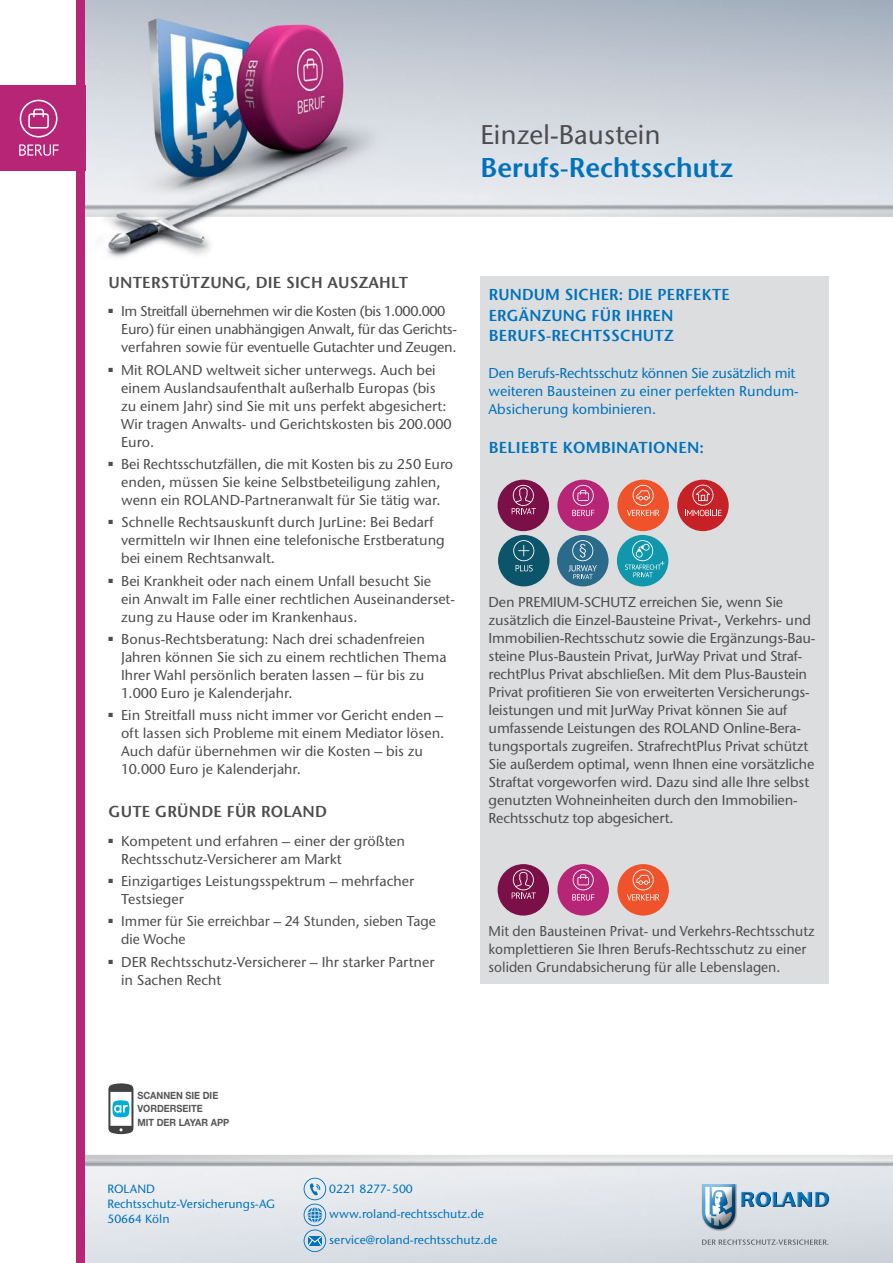
<style>
.page{position:relative;width:893px;height:1263px;background:#fff}
.page>*{position:absolute;margin:0;border:0;box-sizing:border-box;transform-origin:0 0}
.t1{font:600 27px "Stone Sans";color:#0072bc}
.t2{font:500 27px "Stone Sans ITC Std";color:#4d4d4f}
.t3{font:600 15.75px/20.2px "Stone Sans";letter-spacing:.015em;color:#0072bc}
.t4{font:600 15.75px "Stone Sans";letter-spacing:.015em;color:#4d4d4f}
.t5{font:500 14.25px/18px "Stone Sans ITC Std";color:#4d4d4f}
.t6{font:500 14.25px/18px "Stone Sans ITC Std";letter-spacing:-.02em;color:#4d4d4f}
.t7{font:500 14.25px/18px "Stone Sans ITC Std";color:#4d4d4f;scale:.96 1}
.t8{font:500 14.25px/18px "Stone Sans ITC Std";color:#0072bc}
.t9{font:500 12px/15.5px "Stone Sans ITC Std";color:#0072bc}
.t10{font:700 10.05px/13.4px "Helvetica Neue";color:#585757;scale:.92 1}
</style>
<div class="page">
<svg style="left:304px;top:1178px;width:22px;height:74px;background:#a6c7df"></svg>
<div style="left:741px;top:1191px;width:87px;height:15px;background:#dde2e9"></div>
<svg style="left:741px;top:1192px;width:88px;height:15px"></svg>
<svg style="left:736px;top:1184px;width:1px;height:47px"></svg>
<svg style="left:702px;top:1229px;width:34px;height:3px"></svg>
<svg style="left:702px;top:1184px;width:34px;height:45px"></svg>
<svg style="left:702px;top:1239px;width:126px;height:6px"></svg>
<img style="left:85px;top:0;width:808px;height:258px">
<div style="left:480px;top:276px;width:349px;height:708px;background:#dcddde"></div>
<div style="left:498px;top:864px;width:51px;height:51px;background:#7b0f47;border-radius:50%"></div>
<svg style="left:512px;top:869px;width:24px;height:30px"></svg>
<div style="left:557px;top:864px;width:52px;height:51px;background:#b72577;border-radius:50%"></div>
<svg style="left:572px;top:869px;width:22px;height:31px"></svg>
<div style="left:617px;top:864px;width:52px;height:51px;background:#f0532c;border-radius:50%"></div>
<svg style="left:627px;top:869px;width:32px;height:31px"></svg>
<div style="left:498px;top:480px;width:51px;height:51px;background:#7b0f47;border-radius:50%"></div>
<svg style="left:512px;top:485px;width:24px;height:29px"></svg>
<div style="left:557px;top:480px;width:52px;height:51px;background:#b72577;border-radius:50%"></div>
<svg style="left:572px;top:485px;width:22px;height:31px"></svg>
<div style="left:677px;top:480px;width:52px;height:51px;background:#c72128;border-radius:50%"></div>
<svg style="left:685px;top:485px;width:37px;height:31px"></svg>
<div style="left:617px;top:480px;width:52px;height:51px;background:#f0532c;border-radius:50%"></div>
<svg style="left:627px;top:485px;width:32px;height:31px"></svg>
<div style="left:498px;top:535px;width:51px;height:51px;background:#0b5469;border-radius:50%"></div>
<svg style="left:513px;top:540px;width:21px;height:31px"></svg>
<div style="left:557px;top:535px;width:51px;height:51px;background:#2a6a8b;border-radius:50%"></div>
<svg style="left:568px;top:540px;width:29px;height:39px"></svg>
<div style="left:617px;top:535px;width:51px;height:51px;background:#1097ab;border-radius:50%"></div>
<svg style="left:625px;top:540px;width:39px;height:37px"></svg>
<div style="left:77px;top:0;width:8px;height:1263px;background:#b72577"></div>
<div style="left:0;top:85px;width:85px;height:85px;background:#b72577"></div>
<svg style="left:19px;top:99px;width:40px;height:57px"></svg>
<svg style="left:108px;top:1083px;width:25px;height:51px"></svg>
<h1 class="t2" style="left:480px;top:118px;width:182px">Einzel-Baustein</h1>
<h1 class="t1" style="left:480px;top:151px;width:254px">Berufs-Rechtsschutz</h1>
<p class="t4" style="left:109px;top:273px;width:301px">UNTERSTÜTZUNG, DIE SICH AUSZAHLT</p>
<p class="t6" style="left:121px;top:302px;width:337px;text-indent:-13px">■ Im Streitfall übernehmen wir die Kosten (bis 1.000.000<br>Euro) für einen unabhängigen Anwalt, für das Gerichts&shy;verfahren sowie für eventuelle Gutachter und Zeugen.</p>
<p class="t5" style="left:121px;top:361px;width:332px;text-indent:-13px">■ Mit ROLAND weltweit sicher unterwegs. Auch bei einem Auslandsaufenthalt außerhalb Europas (bis zu einem Jahr) sind Sie mit uns perfekt abgesichert:<br>Wir tragen Anwalts- und Gerichtskosten bis 200.000<br>Euro.</p>
<p class="t5" style="left:108px;top:455px;width:346px;text-align:center">■ Bei Rechtsschutzfällen, die mit Kosten bis zu 250 Euro enden, müssen Sie keine Selbstbeteiligung zahlen, wenn ein ROLAND-Partneranwalt für Sie tätig war.</p>
<p class="t5" style="left:121px;top:513px;width:325px;text-indent:-13px">■ Schnelle Rechtsauskunft durch JurLine: Bei Bedarf vermitteln wir Ihnen eine telefonische Erstberatung bei einem Rechtsanwalt.</p>
<p class="t5" style="left:121px;top:571px;width:335px;text-indent:-13px">■ Bei Krankheit oder nach einem Unfall besucht Sie<br>ein Anwalt im Falle einer rechtlichen Auseinanderset&shy;zung zu Hause oder im Krankenhaus.</p>
<p class="t5" style="left:121px;top:630px;width:327px;text-indent:-13px">■ Bonus-Rechtsberatung: Nach drei schadenfreien Jahren können Sie sich zu einem rechtlichen Thema Ihrer Wahl persönlich beraten lassen – für bis zu 1.000 Euro je Kalenderjahr.</p>
<p class="t5" style="left:121px;top:706px;width:325px;text-indent:-13px">■ Ein Streitfall muss nicht immer vor Gericht enden – oft lassen sich Probleme mit einem Mediator lösen.<br>Auch dafür übernehmen wir die Kosten – bis zu 10.000 Euro je Kalenderjahr.</p>
<p class="t4" style="left:109px;top:802px;width:220px">GUTE GRÜNDE FÜR ROLAND</p>
<p class="t5" style="left:121px;top:832px;width:285px;text-indent:-13px">■ Kompetent und erfahren – einer der größten<br>Rechtsschutz-Versicherer am Markt</p>
<p class="t5" style="left:121px;top:872px;width:294px;text-indent:-13px">■ Einzigartiges Leistungsspektrum – mehrfacher<br>Testsieger</p>
<p class="t5" style="left:121px;top:912px;width:316px;text-indent:-13px">■ Immer für Sie erreichbar – 24 Stunden, sieben Tage die Woche</p>
<p class="t5" style="left:121px;top:952px;width:315px;text-indent:-13px">■ DER Rechtsschutz-Versicherer – Ihr starker Partner in Sachen Recht</p>
<p class="t3" style="left:489px;top:285px;width:243px">RUNDUM SICHER: DIE PERFEKTE<br>ERGÄNZUNG FÜR IHREN<br>BERUFS-RECHTSSCHUTZ</p>
<p class="t8" style="left:489px;top:364px;width:312px">Den Berufs-Rechtsschutz können Sie zusätzlich mit weiteren Bausteinen zu einer perfekten Rundum-<br>Absicherung kombinieren.</p>
<p class="t3" style="left:489px;top:437px;width:217px">BELIEBTE KOMBINATIONEN:</p>
<p class="t5" style="left:489px;top:593px;width:328px">Den PREMIUM-SCHUTZ erreichen Sie, wenn Sie zusätzlich die Einzel-Bausteine Privat-, Verkehrs- und Immobilien-Rechtsschutz sowie die Ergänzungs-Bau&shy;steine Plus-Baustein Privat, JurWay Privat und Straf&shy;rechtPlus Privat abschließen. Mit dem Plus-Baustein Privat profitieren Sie von erweiterten Versicherungs&shy;leistungen und mit JurWay Privat können Sie auf umfassende Leistungen des ROLAND Online-Bera&shy;tungsportals zugreifen. StrafrechtPlus Privat schützt Sie außerdem optimal, wenn Ihnen eine vorsätzliche Straftat vorgeworfen wird. Dazu sind alle Ihre selbst genutzten Wohneinheiten durch den Immobilien-Rechtsschutz top abgesichert.</p>
<p class="t7" style="left:489px;top:921px;width:341px">Mit den Bausteinen Privat- und Verkehrs-Rechtsschutz komplettieren Sie Ihren Berufs-Rechtsschutz zu einer soliden Grundabsicherung für alle Lebenslagen.</p>
<p class="t10" style="left:137px;top:1088px;width:102px">SCANNEN SIE DIE<br>VORDERSEITE<br>MIT DER LAYAR APP</p>
<p class="t9" style="left:107px;top:1180px;width:169px">ROLAND<br>Rechtsschutz-Versicherungs-AG<br>50664 Köln</p>
<p class="t9" style="left:329px;top:1175px;width:169px;line-height:26px">0221 8277-500 www.roland-rechtsschutz.de service@roland-rechtsschutz.de</p>
</div>
